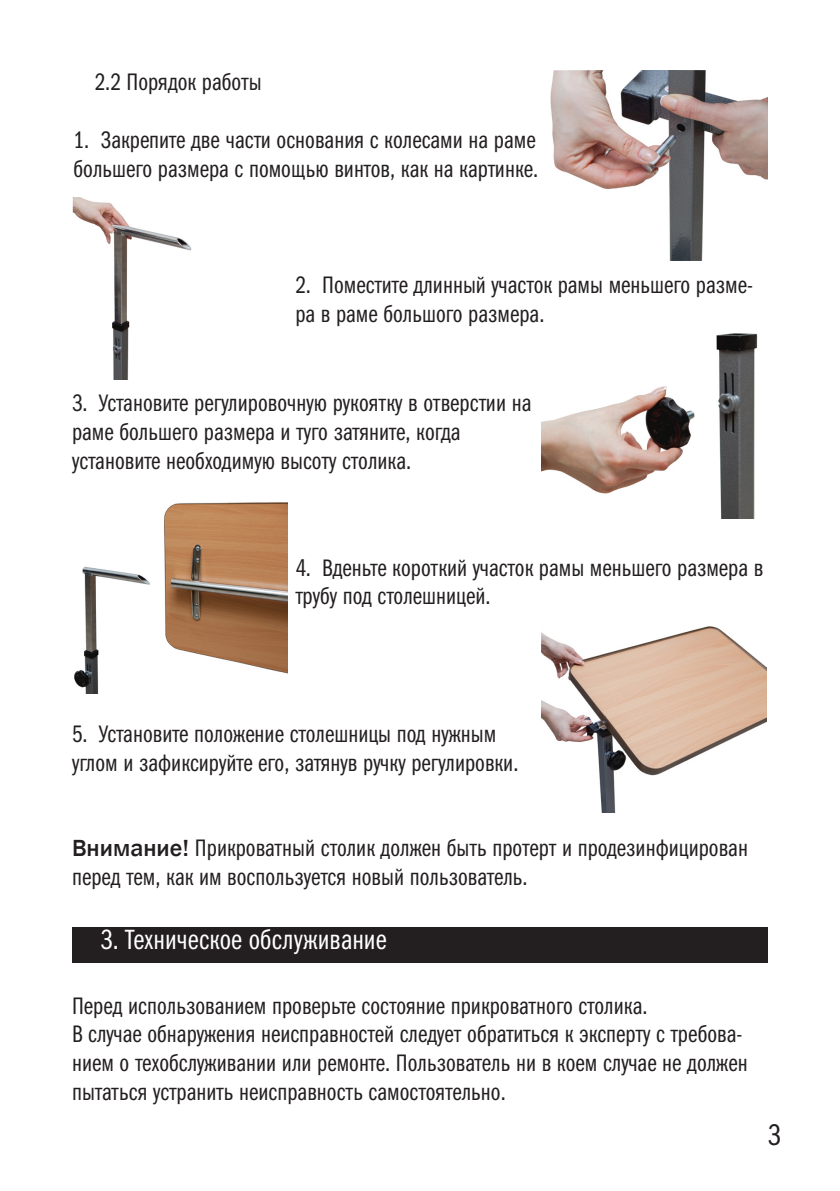
<style>
.page{position:relative;width:840px;height:1191px;background:#fff}
.page>*{position:absolute;margin:0;border:0;box-sizing:border-box;transform-origin:0 0}
.t1{font:30px "Franklin Gothic Book Cmp C";color:#231f20}
.t2{font:28px "Franklin Gothic Book Cmp C";letter-spacing:.005em;color:#fff}
.t3{font:24px/28.8px "Franklin Gothic Book Cmp C";color:#231f20}
.s1{font-family:"Franklin Gothic";font-weight:500}
</style>
<div class="page">
<div style="left:72px;top:927px;width:695px;height:35px;background:#231f20"></div>
<img style="left:550px;top:71px;width:217px;height:190px">
<img style="left:72px;top:197px;width:120px;height:182px">
<img style="left:541px;top:333px;width:217px;height:185px">
<img style="left:74px;top:502px;width:213px;height:191px">
<img style="left:541px;top:626px;width:225px;height:186px">
<p class="t3" style="left:95px;top:67px;width:168px">2.2 Порядок работы</p>
<p class="t3" style="left:73px;top:125px;width:466px">1. Закрепите две части основания с колесами на раме большего размера с помощью винтов, как на картинке.</p>
<p class="t3" style="left:295px;top:270px;width:459px">2. Поместите длинный участок рамы меньшего разме&shy;ра в раме большого размера.</p>
<p class="t3" style="left:72px;top:388px;width:460px">3. Установите регулировочную рукоятку в отверстии на раме большего размера и туго затяните, когда</p>
<p class="t3" style="left:72px;top:446px;width:340px">установите необходимую высоту столика.</p>
<p class="t3" style="left:295px;top:553px;width:469px">4. Вденьте короткий участок рамы меньшего размера в трубу под столешницей.</p>
<p class="t3" style="left:72px;top:720px;width:447px">5. Установите положение столешницы под нужным углом и зафиксируйте его, затянув ручку регулировки.</p>
<p class="t3" style="left:72px;top:833px;width:677px"><span class="s1">Внимание!</span> Прикроватный столик должен быть протерт и продезинфицирован перед тем, как им воспользуется новый пользователь.</p>
<p class="t2" style="left:100px;top:924px;width:287px">3. Техническое обслуживание</p>
<p class="t3" style="left:72px;top:990px;width:576px">Перед использованием проверьте состояние прикроватного столика.</p>
<p class="t3" style="left:72px;top:1019px;width:676px">В случае обнаружения неисправностей следует обратиться к эксперту с требова&shy;нием о техобслуживании или ремонте. Пользователь ни в коем случае не должен пытаться устранить неисправность самостоятельно.</p>
<p class="t1" style="left:767px;top:1118px;width:15px">3</p>
</div>
